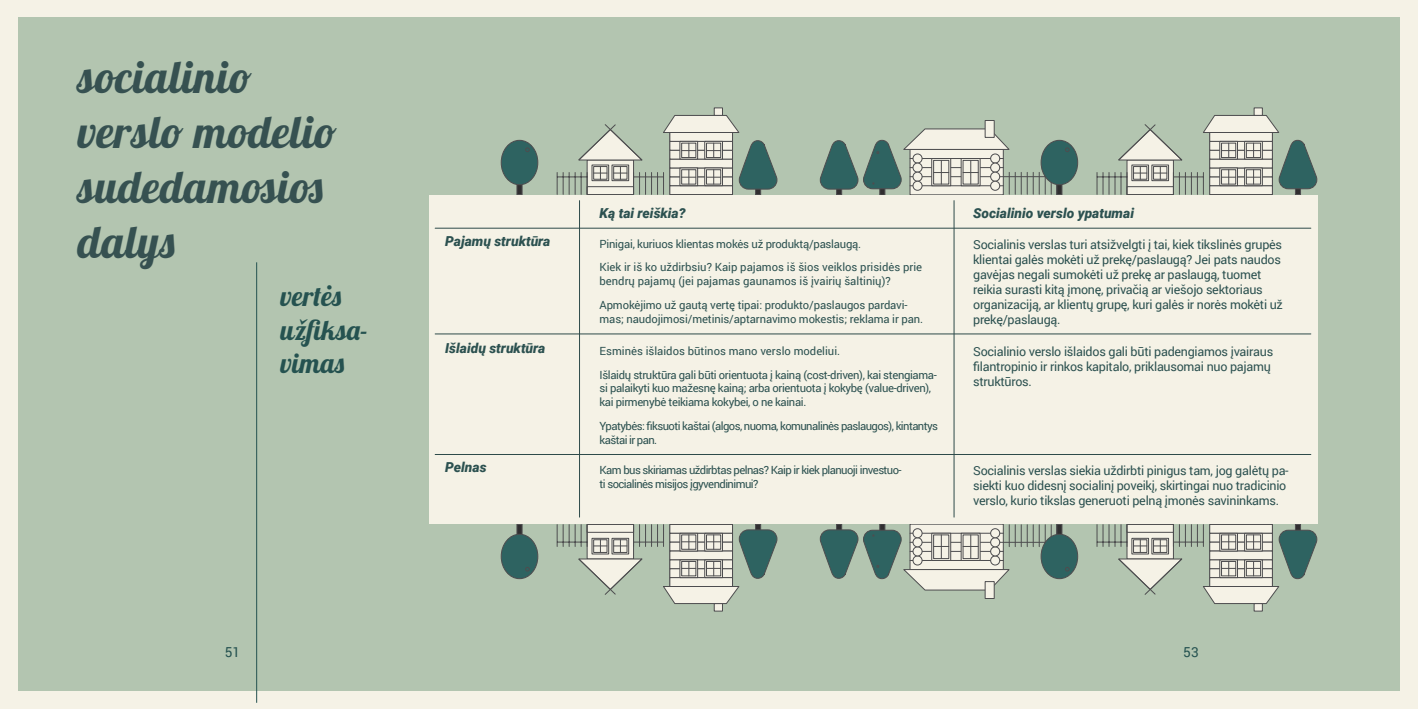
<style>
.page{position:relative;width:1418px;height:709px;background:#fff}
.page>*{position:absolute;margin:0;border:0;box-sizing:border-box;transform-origin:0 0}
.t1{font:44.88px/55px "Lobster";letter-spacing:.01em;color:#365151}
.t2{font:27.5px/33.8px "Lobster";letter-spacing:.01em;color:#255250}
.t3{font:italic 900 13.75px "Roboto";color:#2c5150}
.t4{font:13.75px "Roboto";color:#255250}
.t5{font:12.5px/15px "Roboto";letter-spacing:-.02em;color:#2c5150}
.t6{font:11.25px/23.8px "Roboto";letter-spacing:-.03em;color:#2c5150}
.t7{font:11.25px/13.8px "Roboto";letter-spacing:-.05em;color:#2c5150}
.t8{font:11.25px/23.8px "Roboto";letter-spacing:-.01em;color:#2c5150}
.t9{font:11.25px/23.8px "Roboto";color:#2c5150}
</style>
<div class="page">
<div style="left:0;top:0;width:1417px;height:709px;background:linear-gradient(to right,#f5f2e6,#f5f2e6)"></div>
<div style="left:18px;top:18px;width:1381px;height:673px;background:#b3c5b0"></div>
<div style="left:984px;top:120px;width:10px;height:18px;background:#f5f2e6;border:1px solid #4d4d4f"></div>
<svg style="left:1057px;top:185px;width:5px;height:10px"></svg>
<svg style="left:819px;top:128px;width:238px;height:67px"></svg>
<div style="left:1041px;top:140px;width:36px;height:45px;background:#2e6361;border-radius:50%"></div>
<div style="left:1040px;top:140px;width:38px;height:45px;border:1px solid #4d4d4f;border-radius:50%"></div>
<svg style="left:1065px;top:147px;width:4px;height:5px"></svg>
<div style="left:1126px;top:186px;width:47px;height:9px;background:#515152"></div>
<div style="left:1209px;top:185px;width:63px;height:10px;background:#515152"></div>
<div style="left:1253px;top:107px;width:9px;height:9px;background:#f5f2e6;border:1px solid #4d4d4f"></div>
<svg style="left:1096px;top:114px;width:221px;height:80px"></svg>
<svg style="left:516px;top:185px;width:6px;height:10px"></svg>
<div style="left:501px;top:140px;width:37px;height:45px;background:#2e6361;border-radius:50%"></div>
<div style="left:501px;top:140px;width:37px;height:45px;border:1px solid #4d4d4f;border-radius:50%"></div>
<svg style="left:525px;top:147px;width:5px;height:5px"></svg>
<div style="left:586px;top:186px;width:48px;height:9px;background:#515152"></div>
<div style="left:755px;top:183px;width:6px;height:12px;background:#464648"></div>
<div style="left:669px;top:185px;width:64px;height:10px;background:#515152"></div>
<div style="left:713px;top:107px;width:10px;height:9px;background:#f5f2e6;border:1px solid #4d4d4f"></div>
<svg style="left:556px;top:114px;width:221px;height:80px"></svg>
<div style="left:984px;top:581px;width:10px;height:18px;background:#f5f2e6;border:1px solid #4d4d4f"></div>
<svg style="left:1057px;top:524px;width:5px;height:10px"></svg>
<svg style="left:819px;top:524px;width:238px;height:67px"></svg>
<div style="left:1041px;top:534px;width:36px;height:44px;background:#2e6361;border-radius:50%"></div>
<div style="left:1040px;top:534px;width:38px;height:45px;border:1px solid #4d4d4f;border-radius:50%"></div>
<svg style="left:1253px;top:603px;width:9px;height:8px"></svg>
<svg style="left:1096px;top:524px;width:221px;height:80px"></svg>
<svg style="left:516px;top:524px;width:6px;height:10px"></svg>
<div style="left:501px;top:534px;width:37px;height:44px;background:#2e6361;border-radius:50%"></div>
<div style="left:501px;top:534px;width:37px;height:45px;border:1px solid #4d4d4f;border-radius:50%"></div>
<svg style="left:525px;top:567px;width:5px;height:4px"></svg>
<div style="left:713px;top:603px;width:10px;height:8px;background:#f5f2e6;border:1px solid #4d4d4f"></div>
<svg style="left:556px;top:524px;width:221px;height:80px"></svg>
<div style="left:429px;top:195px;width:888px;height:329px;background:#f5f2e6"></div>
<hr style="left:953px;top:201px;width:1px;height:316px;background:#2e4b4a">
<hr style="left:579px;top:201px;width:1px;height:316px;background:#2e4b4a">
<hr style="left:435px;top:228px;width:875px;height:1px;background:#2e4b4a">
<hr style="left:435px;top:334px;width:875px;height:1px;background:#2e4b4a">
<hr style="left:435px;top:454px;width:875px;height:1px;background:#2e4b4a">
<hr style="left:256px;top:262px;width:1px;height:440px;background:#255250">
<h1 class="t1" style="left:78px;top:49px;width:258px">socialinio verslo modelio sudedamosios dalys</h1>
<h2 class="t2" style="left:280px;top:278px;width:89px">vertės užfiksa&shy;vimas</h2>
<p class="t3" style="left:445px;top:231px;width:107px">Pajamų struktūra</p>
<p class="t3" style="left:445px;top:339px;width:102px">Išlaidų struktūra</p>
<p class="t3" style="left:445px;top:458px;width:43px">Pelnas</p>
<p class="t3" style="left:599px;top:203px;width:88px">Ką tai reiškia?</p>
<p class="t3" style="left:973px;top:203px;width:162px">Socialinio verslo ypatumai</p>
<p class="t9" style="left:599px;top:231px;width:324px">Pinigai, kuriuos klientas mokės už produktą/paslaugą.<br>Kiek ir iš ko uždirbsiu? Kaip pajamos iš šios veiklos prisidės prie</p>
<p class="t8" style="left:599px;top:269px;width:309px">bendrų pajamų (jei pajamas gaunamos iš įvairių šaltinių)?<br>Apmokėjimo už gautą vertę tipai: produkto/paslaugos pardavi-</p>
<p class="t8" style="left:599px;top:306px;width:325px">mas; naudojimosi/metinis/aptarnavimo mokestis; reklama ir pan.</p>
<p class="t6" style="left:599px;top:338px;width:339px">Esminės išlaidos būtinos mano verslo modeliui.<br>Išlaidų struktūra gali būti orientuota į kainą (cost-driven), kai stengiama-</p>
<p class="t6" style="left:599px;top:381px;width:333px;line-height:13.8px">si palaikyti kuo mažesnę kainą; arba orientuota į kokybę (value-driven), kai pirmenybė teikiama kokybei, o ne kainai.</p>
<p class="t7" style="left:599px;top:418px;width:340px">Ypatybės: fiksuoti kaštai (algos, nuoma, komunalinės paslaugos), kintantys kaštai ir pan.</p>
<p class="t7" style="left:599px;top:462px;width:304px">Kam bus skiriamas uždirbtas pelnas? Kaip ir kiek planuoji investuo&shy;ti socialinės misijos įgyvendinimui?</p>
<p class="t5" style="left:973px;top:236px;width:311px">Socialinis verslas turi atsižvelgti į tai, kiek tikslinės grupės klientai galės mokėti už prekę/paslaugą? Jei pats naudos gavėjas negali sumokėti už prekę ar paslaugą, tuomet reikia surasti kitą įmonę, privačią ar viešojo sektoriaus organizaciją, ar klientų grupę, kuri galės ir norės mokėti už prekę/paslaugą.</p>
<p class="t5" style="left:973px;top:344px;width:301px">Socialinio verslo išlaidos gali būti padengiamos įvairaus filantropinio ir rinkos kapitalo, priklausomai nuo pajamų struktūros.</p>
<p class="t5" style="left:973px;top:463px;width:317px">Socialinis verslas siekia uždirbti pinigus tam, jog galėtų pa&shy;siekti kuo didesnį socialinį poveikį, skirtingai nuo tradicinio verslo, kurio tikslas generuoti pelną įmonės savininkams.</p>
<p class="t4" style="left:225px;top:642px;width:17px">51</p>
<p class="t4" style="left:1183px;top:642px;width:17px">53</p>
</div>
